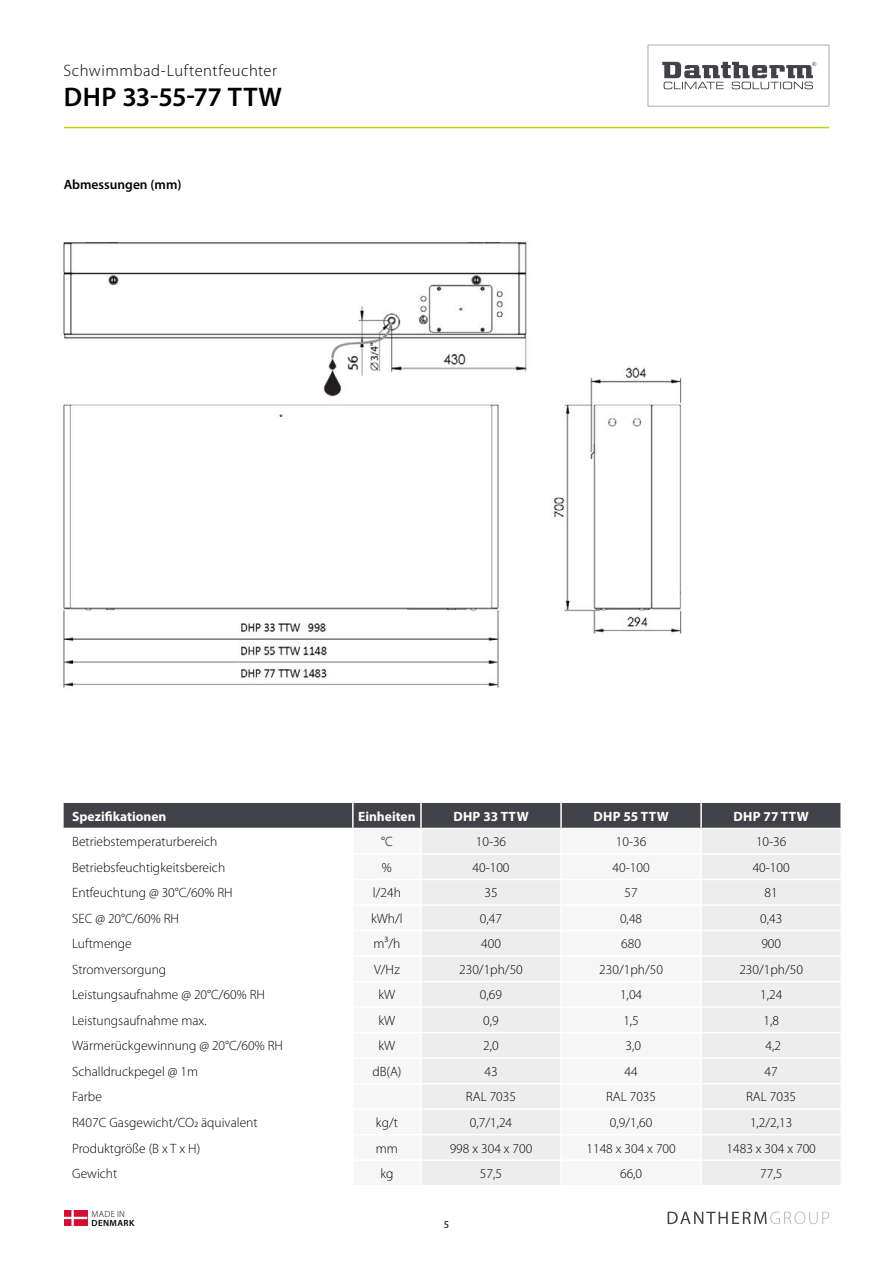
<style>
.page{position:relative;width:893px;height:1263px;background:#fff}
.page>*{position:absolute;margin:0;border:0;box-sizing:border-box;transform-origin:0 0}
.t1{font:600 27px "Myriad Pro";letter-spacing:.015em;color:#000}
.t2{font:300 16.5px "Myriad Pro";letter-spacing:.03em;color:#000}
.t3{font:300 13.5px "Myriad Pro";color:#000}
.t4{font:700 13.5px "Myriad Pro";color:#fff}
.t5{font:600 13.5px "Myriad Pro";color:#000}
.t6{font:10.5px "Myriad Pro";color:#000}
.t7{font:600 9px "Myriad Pro";letter-spacing:.045em;color:#000}
.t8{font:300 9px "Myriad Pro";letter-spacing:.035em;color:#000}
</style>
<div class="page">
<div style="left:431px;top:1209px;width:31px;height:31px;border:2px solid #fff;border-radius:50%"></div>
<svg style="left:668px;top:1211px;width:161px;height:13px"></svg>
<svg style="left:648px;top:45px;width:181px;height:61px"></svg>
<hr style="left:64px;top:127px;width:765px;height:1px;background:#bccf00">
<svg style="left:64px;top:1210px;width:23px;height:16px"></svg>
<div style="left:64px;top:803px;width:776px;height:25px;background:#414248"></div>
<div style="left:422px;top:829px;width:418px;height:356px;background:#ededed"></div>
<div style="left:562px;top:829px;width:138px;height:356px;background:#f6f6f6"></div>
<hr style="left:352px;top:803px;width:2px;height:25px;background:#fff">
<hr style="left:420px;top:803px;width:2px;height:25px;background:#fff">
<hr style="left:560px;top:803px;width:2px;height:25px;background:#fff">
<hr style="left:700px;top:803px;width:2px;height:25px;background:#fff">
<hr style="left:560px;top:829px;width:2px;height:24px;background:#fff">
<hr style="left:700px;top:829px;width:2px;height:24px;background:#fff">
<hr style="left:560px;top:855px;width:2px;height:24px;background:#fff">
<hr style="left:700px;top:855px;width:2px;height:24px;background:#fff">
<hr style="left:560px;top:880px;width:2px;height:24px;background:#fff">
<hr style="left:700px;top:880px;width:2px;height:24px;background:#fff">
<hr style="left:560px;top:906px;width:2px;height:24px;background:#fff">
<hr style="left:700px;top:906px;width:2px;height:24px;background:#fff">
<hr style="left:560px;top:931px;width:2px;height:24px;background:#fff">
<hr style="left:700px;top:931px;width:2px;height:24px;background:#fff">
<hr style="left:560px;top:957px;width:2px;height:24px;background:#fff">
<hr style="left:700px;top:957px;width:2px;height:24px;background:#fff">
<hr style="left:560px;top:982px;width:2px;height:24px;background:#fff">
<hr style="left:700px;top:982px;width:2px;height:24px;background:#fff">
<hr style="left:560px;top:1008px;width:2px;height:24px;background:#fff">
<hr style="left:700px;top:1008px;width:2px;height:24px;background:#fff">
<hr style="left:560px;top:1033px;width:2px;height:24px;background:#fff">
<hr style="left:700px;top:1033px;width:2px;height:24px;background:#fff">
<hr style="left:560px;top:1059px;width:2px;height:24px;background:#fff">
<hr style="left:700px;top:1059px;width:2px;height:24px;background:#fff">
<hr style="left:560px;top:1084px;width:2px;height:24px;background:#fff">
<hr style="left:700px;top:1084px;width:2px;height:24px;background:#fff">
<hr style="left:560px;top:1110px;width:2px;height:24px;background:#fff">
<hr style="left:700px;top:1110px;width:2px;height:24px;background:#fff">
<hr style="left:560px;top:1135px;width:2px;height:24px;background:#fff">
<hr style="left:700px;top:1135px;width:2px;height:24px;background:#fff">
<hr style="left:560px;top:1161px;width:2px;height:24px;background:#fff">
<hr style="left:700px;top:1161px;width:2px;height:24px;background:#fff">
<hr style="left:421px;top:853px;width:140px;height:2px;background:#fff">
<hr style="left:561px;top:853px;width:140px;height:2px;background:#fff">
<hr style="left:701px;top:853px;width:141px;height:2px;background:#fff">
<hr style="left:421px;top:879px;width:140px;height:1px;background:#fff">
<hr style="left:561px;top:879px;width:140px;height:1px;background:#fff">
<hr style="left:701px;top:879px;width:141px;height:1px;background:#fff">
<hr style="left:421px;top:904px;width:140px;height:2px;background:#fff">
<hr style="left:561px;top:904px;width:140px;height:2px;background:#fff">
<hr style="left:701px;top:904px;width:141px;height:2px;background:#fff">
<hr style="left:421px;top:930px;width:140px;height:1px;background:#fff">
<hr style="left:561px;top:930px;width:140px;height:1px;background:#fff">
<hr style="left:701px;top:930px;width:141px;height:1px;background:#fff">
<hr style="left:421px;top:955px;width:140px;height:2px;background:#fff">
<hr style="left:561px;top:955px;width:140px;height:2px;background:#fff">
<hr style="left:701px;top:955px;width:141px;height:2px;background:#fff">
<hr style="left:421px;top:981px;width:140px;height:1px;background:#fff">
<hr style="left:561px;top:981px;width:140px;height:1px;background:#fff">
<hr style="left:701px;top:981px;width:141px;height:1px;background:#fff">
<hr style="left:421px;top:1006px;width:140px;height:2px;background:#fff">
<hr style="left:561px;top:1006px;width:140px;height:2px;background:#fff">
<hr style="left:701px;top:1006px;width:141px;height:2px;background:#fff">
<hr style="left:421px;top:1032px;width:140px;height:1px;background:#fff">
<hr style="left:561px;top:1032px;width:140px;height:1px;background:#fff">
<hr style="left:701px;top:1032px;width:141px;height:1px;background:#fff">
<hr style="left:421px;top:1057px;width:140px;height:2px;background:#fff">
<hr style="left:561px;top:1057px;width:140px;height:2px;background:#fff">
<hr style="left:701px;top:1057px;width:141px;height:2px;background:#fff">
<hr style="left:421px;top:1083px;width:140px;height:1px;background:#fff">
<hr style="left:561px;top:1083px;width:140px;height:1px;background:#fff">
<hr style="left:701px;top:1083px;width:141px;height:1px;background:#fff">
<hr style="left:421px;top:1108px;width:140px;height:2px;background:#fff">
<hr style="left:561px;top:1108px;width:140px;height:2px;background:#fff">
<hr style="left:701px;top:1108px;width:141px;height:2px;background:#fff">
<hr style="left:421px;top:1134px;width:140px;height:1px;background:#fff">
<hr style="left:561px;top:1134px;width:140px;height:1px;background:#fff">
<hr style="left:701px;top:1134px;width:141px;height:1px;background:#fff">
<hr style="left:421px;top:1159px;width:140px;height:2px;background:#fff">
<hr style="left:561px;top:1159px;width:140px;height:2px;background:#fff">
<hr style="left:701px;top:1159px;width:141px;height:2px;background:#fff">
<img style="left:63px;top:242px;width:619px;height:446px">
<p class="t2" style="left:64px;top:61px;width:215px">Schwimmbad-Luftentfeuchter</p>
<h1 class="t1" style="left:64px;top:80px;width:220px">DHP 33-55-77 TTW</h1>
<p class="t5" style="left:64px;top:176px;width:119px">Abmessungen (mm)</p>
<p class="t4" style="left:72px;top:807px;width:96px">Spezifikationen</p>
<p class="t4" style="left:358px;top:807px;width:59px">Einheiten</p>
<p class="t4" style="left:453px;top:807px;width:77px">DHP 33 TTW</p>
<p class="t4" style="left:593px;top:807px;width:77px">DHP 55 TTW</p>
<p class="t4" style="left:734px;top:807px;width:77px">DHP 77 TTW</p>
<p class="t3" style="left:72px;top:834px;width:147px">Betriebstemperaturbereich</p>
<p class="t3" style="left:381px;top:834px;width:13px">°C</p>
<p class="t3" style="left:476px;top:834px;width:32px">10-36</p>
<p class="t3" style="left:616px;top:834px;width:32px">10-36</p>
<p class="t3" style="left:756px;top:834px;width:32px">10-36</p>
<p class="t3" style="left:72px;top:859px;width:155px">Betriebsfeuchtigkeitsbereich</p>
<p class="t3" style="left:382px;top:859px;width:11px">%</p>
<p class="t3" style="left:473px;top:859px;width:38px">40-100</p>
<p class="t3" style="left:613px;top:859px;width:38px">40-100</p>
<p class="t3" style="left:753px;top:859px;width:38px">40-100</p>
<p class="t3" style="left:72px;top:885px;width:162px">Entfeuchtung @ 30°C/60% RH</p>
<p class="t3" style="left:373px;top:885px;width:30px">l/24h</p>
<p class="t3" style="left:484px;top:885px;width:15px">35</p>
<p class="t3" style="left:624px;top:885px;width:15px">57</p>
<p class="t3" style="left:765px;top:885px;width:15px">81</p>
<p class="t3" style="left:72px;top:910px;width:108px">SEC @ 20°C/60% RH</p>
<p class="t3" style="left:371px;top:910px;width:33px">kWh/l</p>
<p class="t3" style="left:480px;top:910px;width:24px">0,47</p>
<p class="t3" style="left:620px;top:910px;width:24px">0,48</p>
<p class="t3" style="left:760px;top:910px;width:24px">0,43</p>
<p class="t3" style="left:72px;top:936px;width:61px">Luftmenge</p>
<p class="t3" style="left:373px;top:936px;width:28px">m³/h</p>
<p class="t3" style="left:481px;top:936px;width:21px">400</p>
<p class="t3" style="left:621px;top:936px;width:21px">680</p>
<p class="t3" style="left:761px;top:936px;width:21px">900</p>
<p class="t3" style="left:72px;top:961px;width:96px">Stromversorgung</p>
<p class="t3" style="left:374px;top:961px;width:27px">V/Hz</p>
<p class="t3" style="left:459px;top:961px;width:65px">230/1ph/50</p>
<p class="t3" style="left:599px;top:961px;width:65px">230/1ph/50</p>
<p class="t3" style="left:739px;top:961px;width:65px">230/1ph/50</p>
<p class="t3" style="left:72px;top:987px;width:194px">Leistungsaufnahme @ 20°C/60% RH</p>
<p class="t3" style="left:379px;top:987px;width:18px">kW</p>
<p class="t3" style="left:480px;top:987px;width:24px">0,69</p>
<p class="t3" style="left:620px;top:987px;width:24px">1,04</p>
<p class="t3" style="left:760px;top:987px;width:24px">1,24</p>
<p class="t3" style="left:72px;top:1012px;width:136px">Leistungsaufnahme max.</p>
<p class="t3" style="left:379px;top:1012px;width:18px">kW</p>
<p class="t3" style="left:483px;top:1012px;width:17px">0,9</p>
<p class="t3" style="left:623px;top:1012px;width:17px">1,5</p>
<p class="t3" style="left:763px;top:1012px;width:17px">1,8</p>
<p class="t3" style="left:72px;top:1038px;width:212px">Wärmerückgewinnung @ 20°C/60% RH</p>
<p class="t3" style="left:379px;top:1038px;width:18px">kW</p>
<p class="t3" style="left:483px;top:1038px;width:17px">2,0</p>
<p class="t3" style="left:625px;top:1038px;width:17px">3,0</p>
<p class="t3" style="left:766px;top:1038px;width:17px">4,2</p>
<p class="t3" style="left:72px;top:1063px;width:127px">Schalldruckpegel @ 1m</p>
<p class="t3" style="left:372px;top:1063px;width:31px">dB(A)</p>
<p class="t3" style="left:484px;top:1063px;width:15px">43</p>
<p class="t3" style="left:624px;top:1063px;width:15px">44</p>
<p class="t3" style="left:765px;top:1063px;width:15px">47</p>
<p class="t3" style="left:72px;top:1089px;width:31px">Farbe</p>
<p class="t3" style="left:466px;top:1089px;width:52px">RAL 7035</p>
<p class="t3" style="left:606px;top:1089px;width:52px">RAL 7035</p>
<p class="t3" style="left:746px;top:1089px;width:52px">RAL 7035</p>
<p class="t3" style="left:72px;top:1114px;width:187px">R407C Gasgewicht/CO2 äquivalent</p>
<p class="t3" style="left:376px;top:1114px;width:24px">kg/t</p>
<p class="t3" style="left:470px;top:1114px;width:44px">0,7/1,24</p>
<p class="t3" style="left:610px;top:1114px;width:44px">0,9/1,60</p>
<p class="t3" style="left:750px;top:1114px;width:44px">1,2/2,13</p>
<p class="t3" style="left:72px;top:1140px;width:130px">Produktgröße (B x T x H)</p>
<p class="t3" style="left:376px;top:1140px;width:24px">mm</p>
<p class="t3" style="left:450px;top:1140px;width:84px">998 x 304 x 700</p>
<p class="t3" style="left:586px;top:1140px;width:91px">1148 x 304 x 700</p>
<p class="t3" style="left:727px;top:1140px;width:91px">1483 x 304 x 700</p>
<p class="t3" style="left:72px;top:1165px;width:47px">Gewicht</p>
<p class="t3" style="left:380px;top:1165px;width:15px">kg</p>
<p class="t3" style="left:480px;top:1165px;width:24px">57,5</p>
<p class="t3" style="left:620px;top:1165px;width:24px">66,0</p>
<p class="t3" style="left:760px;top:1165px;width:24px">77,5</p>
<p class="t8" style="left:92px;top:1208px;width:35px">MADE IN</p>
<p class="t7" style="left:92px;top:1217px;width:44px">DENMARK</p>
<p class="t6" style="left:444px;top:1218px;width:7px">5</p>
</div>
